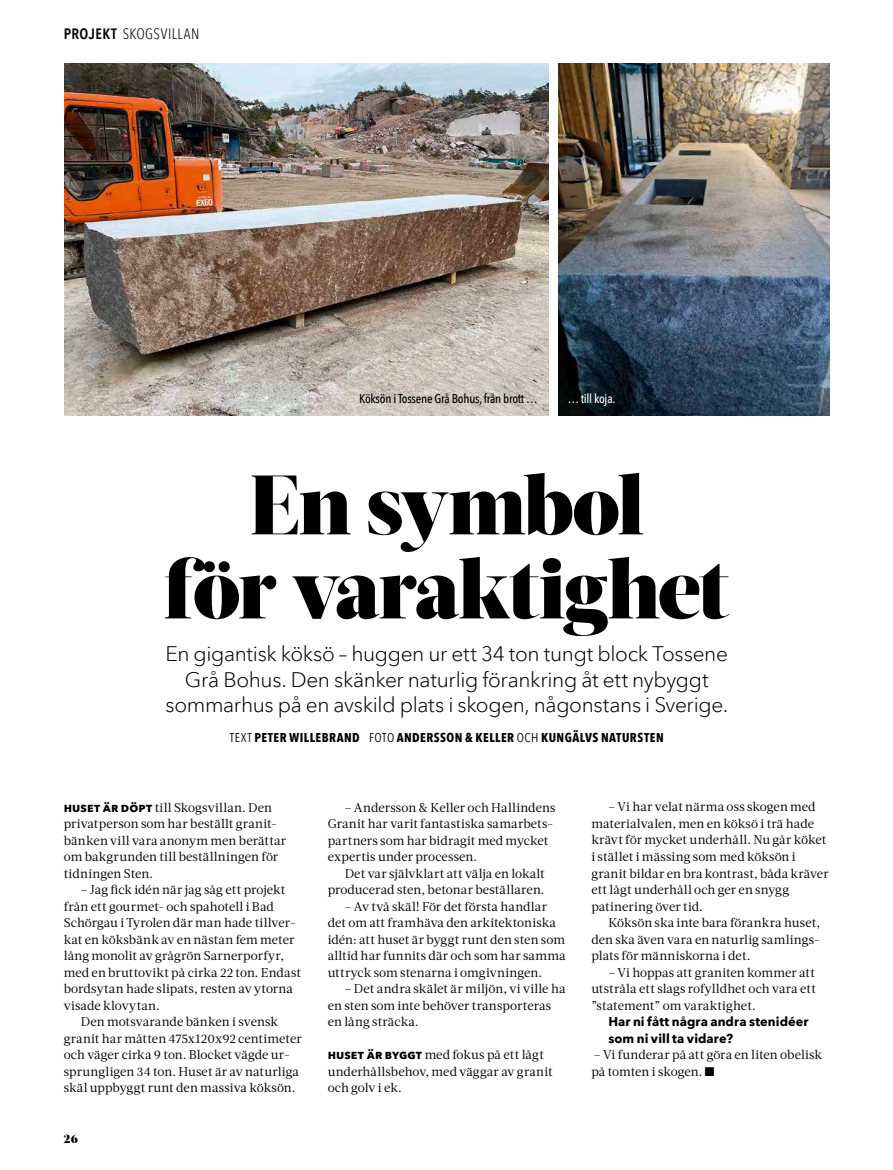
<style>
.page{position:relative;width:893px;height:1170px;background:#fff}
.page>*{position:absolute;margin:0;border:0;box-sizing:border-box;transform-origin:0 0}
.t1{font:900 84px/84px "Acta Display";letter-spacing:-.02em;color:#000;text-align:center}
.t2{font:300 21px/25.5px "Avenir Next LT Pro";letter-spacing:-.015em;color:#000;text-align:center}
.t3{font:300 condensed 15px "Avenir Next LT Pro";letter-spacing:.035em;color:#000}
.t4{font:12.75px/16.5px "Acta";letter-spacing:.005em;color:#000}
.t5{font:700 12.75px "Avenir Next Condensed";letter-spacing:.035em;color:#000}
.t6{font:700 12.75px/16.5px "Avenir Next";letter-spacing:.005em;color:#000}
.t7{font:500 12.75px "Avenir Next Condensed";letter-spacing:-.02em;color:#000}
.t8{font:500 12.75px "Avenir Next Condensed";letter-spacing:-.02em;color:#fff}
.t9{font:900 12.75px "Acta Display";color:#000}
.s1{font-family:"Avenir Next Condensed";font-weight:600;font-stretch:normal}
.s2{font-weight:400}
.s3{font-family:"Avenir Next";font-weight:700}
</style>
<div class="page">
<img style="left:64px;top:64px;width:485px;height:351px">
<img style="left:558px;top:64px;width:271px;height:351px">
<p class="t3" style="left:64px;top:25px;width:137px"><span class="s1">PROJEKT</span> SKOGSVILLAN</p>
<p class="t7" style="left:359px;top:390px;width:180px">Köksön i Tossene Grå Bohus, från brott …</p>
<p class="t8" style="left:568px;top:390px;width:49px">… till koja.</p>
<h1 class="t1" style="left:163px;top:464px;width:568px">En symbol<br>för varaktighet</h1>
<h2 class="t2" style="left:165px;top:641px;width:564px">En gigantisk köksö – huggen ur ett 34 ton tungt block Tossene<br>Grå Bohus. Den skänker naturlig förankring åt ett nybyggt sommarhus på en avskild plats i skogen, någonstans i Sverige.</h2>
<p class="t5" style="left:230px;top:730px;width:435px"><span class="s2">TEXT</span> PETER WILLEBRAND <span class="s2">FOTO</span> ANDERSSON &amp; KELLER <span class="s2">OCH</span> KUNGÄLVS NATURSTEN</p>
<p class="t4" style="left:64px;top:798px;width:224px"><span class="s3">huset är döpt</span> till Skogsvillan. Den privatperson som har beställt granit&shy;bänken vill vara anonym men berättar om bakgrunden till beställningen för tidningen Sten.</p>
<p class="t4" style="left:81px;top:881px;width:206px">– Jag fick idén när jag såg ett projekt</p>
<p class="t4" style="left:64px;top:897px;width:212px">från ett gourmet- och spahotell i Bad</p>
<p class="t4" style="left:64px;top:914px;width:233px">Schörgau i Tyrolen där man hade tillver-</p>
<p class="t4" style="left:64px;top:930px;width:232px">kat en köksbänk av en nästan fem meter</p>
<p class="t4" style="left:64px;top:947px;width:222px">lång monolit av grågrön Sarnerporfyr,</p>
<p class="t4" style="left:64px;top:963px;width:239px">med en bruttovikt på cirka 22 ton. Endast</p>
<p class="t4" style="left:64px;top:980px;width:231px">bordsytan hade slipats, resten av ytorna</p>
<p class="t4" style="left:64px;top:996px;width:98px">visade klovytan.</p>
<p class="t4" style="left:81px;top:1013px;width:199px">Den motsvarande bänken i svensk</p>
<p class="t4" style="left:64px;top:1029px;width:240px">granit har måtten 475x120x92 centimeter</p>
<p class="t4" style="left:64px;top:1046px;width:228px">och väger cirka 9 ton. Blocket vägde ur-</p>
<p class="t4" style="left:64px;top:1062px;width:237px">sprungligen 34 ton. Huset är av naturliga</p>
<p class="t4" style="left:64px;top:1079px;width:233px">skäl uppbyggt runt den massiva köksön.</p>
<p class="t9" style="left:64px;top:1130px;width:16px">26</p>
<p class="t4" style="left:328px;top:798px;width:229px;text-indent:17px">– Andersson &amp; Keller och Hallindens Granit har varit fantastiska samarbets&shy;partners som har bidragit med mycket expertis under processen.</p>
<p class="t4" style="left:328px;top:864px;width:219px;text-align:right">Det var självklart att välja en lokalt producerad sten, betonar beställaren.</p>
<p class="t4" style="left:328px;top:897px;width:240px;text-indent:17px">– Av två skäl! För det första handlar det om att framhäva den arkitektoniska idén: att huset är byggt runt den sten som alltid har funnits där och som har samma uttryck som stenarna i omgivningen.</p>
<p class="t4" style="left:328px;top:980px;width:239px;text-indent:17px">– Det andra skälet är miljön, vi ville ha en sten som inte behöver transporteras en lång sträcka.</p>
<p class="t4" style="left:328px;top:1046px;width:226px"><span class="s3">huset är byggt</span> med fokus på ett lågt underhållsbehov, med väggar av granit och golv i ek.</p>
<p class="t4" style="left:591px;top:798px;width:239px;text-indent:17px">– Vi har velat närma oss skogen med materialvalen, men en köksö i trä hade krävt för mycket underhåll. Nu går köket i stället i mässing som med köksön i granit bildar en bra kontrast, båda kräver ett lågt underhåll och ger en snygg patinering över tid.</p>
<p class="t4" style="left:591px;top:914px;width:230px;text-align:justify;text-indent:17px">Köksön ska inte bara förankra huset, den ska även vara en naturlig samlings&shy;plats för människorna i det.</p>
<p class="t4" style="left:591px;top:963px;width:226px;text-align:justify;text-indent:17px">– Vi hoppas att graniten kommer att utstråla ett slags rofylldhet och vara ett ”statement” om varaktighet.</p>
<p class="t6" style="left:608px;top:1013px;width:202px">Har ni fått några andra stenidéer som ni vill ta vidare?</p>
<p class="t4" style="left:591px;top:1046px;width:232px">– Vi funderar på att göra en liten obelisk på tomten i skogen. ■</p>
</div>
